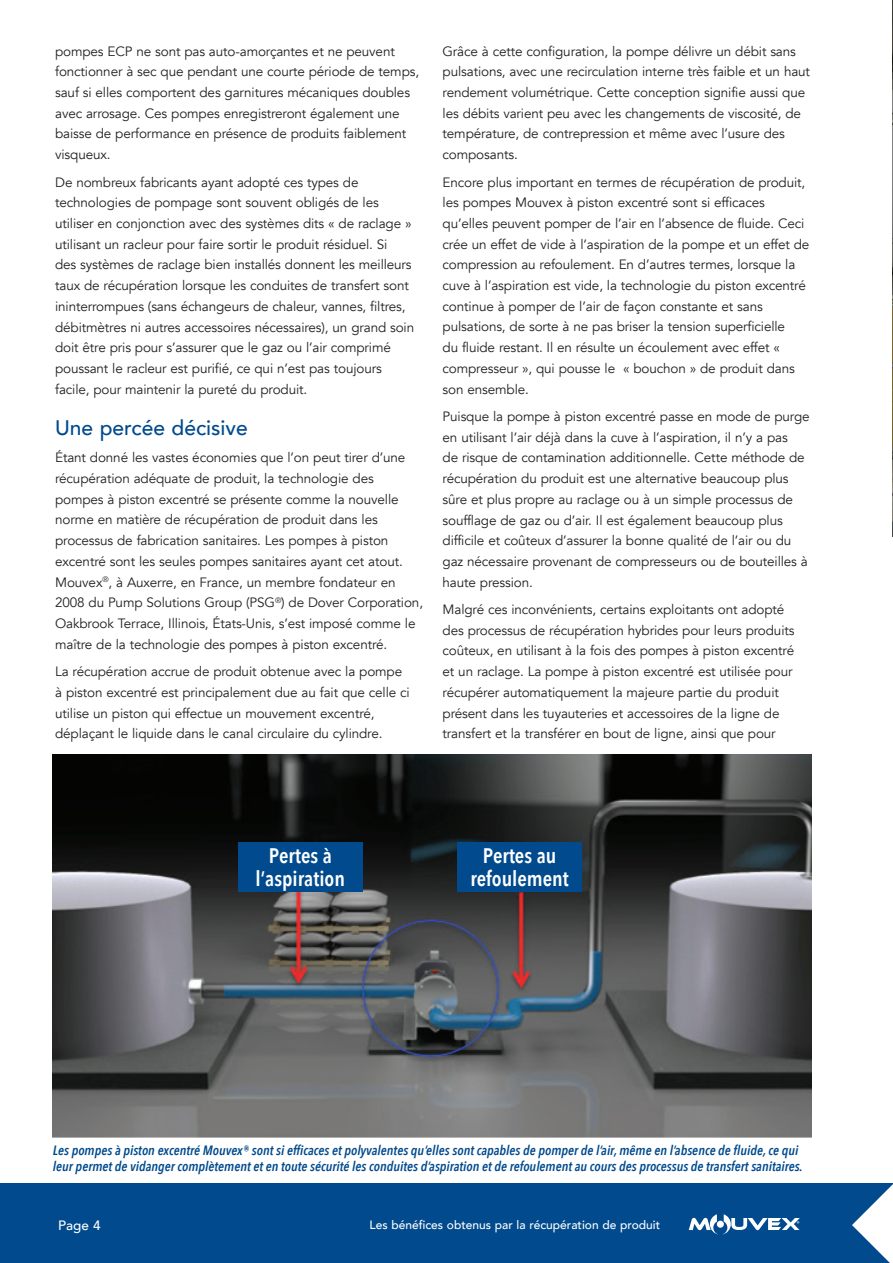
<style>
.page{position:relative;width:893px;height:1263px;background:#fff}
.page>*{position:absolute;margin:0;border:0;box-sizing:border-box;transform-origin:0 0}
.t1{font:600 21px/22.5px "Avenir Next Condensed";color:#fff;text-align:center}
.t2{font:500 21px "Avenir";color:#004a8d}
.t3{font:13.5px/20.7px "Avenir";letter-spacing:-.01em;color:#231f20}
.t4{font:italic 600 13.5px/16.2px "Avenir Next Condensed";color:#004a8d}
.t5{font:500 13.5px "Avenir";color:#fff}
.t6{font:500 12px "Avenir";color:#fff}
</style>
<div class="page">
<img style="left:892px;top:0;width:1px;height:536px">
<div style="left:0;top:1183px;width:893px;height:80px;background:#004a8d"></div>
<svg style="left:852px;top:1184px;width:41px;height:79px"></svg>
<svg style="left:689px;top:1214px;width:111px;height:20px"></svg>
<img style="left:52px;top:754px;width:760px;height:383px">
<div style="left:238px;top:842px;width:124px;height:49px;background:#004a8d"></div>
<div style="left:457px;top:842px;width:125px;height:49px;background:#004a8d"></div>
<p class="t3" style="left:55px;top:41px;width:366px">pompes ECP ne sont pas auto-amorçantes et ne peuvent fonctionner à sec que pendant une courte période de temps, sauf si elles comportent des garnitures mécaniques doubles avec arrosage. Ces pompes enregistreront également une baisse de performance en présence de produits faiblement visqueux.</p>
<p class="t3" style="left:55px;top:172px;width:361px">De nombreux fabricants ayant adopté ces types de technologies de pompage sont souvent obligés de les utiliser en conjonction avec des systèmes dits « de raclage » utilisant un racleur pour faire sortir le produit résiduel. Si<br>des systèmes de raclage bien installés donnent les meilleurs taux de récupération lorsque les conduites de transfert sont ininterrompues (sans échangeurs de chaleur, vannes, filtres, débitmètres ni autres accessoires nécessaires), un grand soin doit être pris pour s’assurer que le gaz ou l’air comprimé poussant le racleur est purifié, ce qui n’est pas toujours facile, pour maintenir la pureté du produit.</p>
<h1 class="t2" style="left:55px;top:409px;width:194px">Une percée décisive</h1>
<p class="t3" style="left:55px;top:448px;width:369px">Étant donné les vastes économies que l’on peut tirer d’une récupération adéquate de produit, la technologie des pompes à piston excentré se présente comme la nouvelle norme en matière de récupération de produit dans les processus de fabrication sanitaires. Les pompes à piston excentré sont les seules pompes sanitaires ayant cet atout.<br>Mouvex<sup>®</sup>, à Auxerre, en France, un membre fondateur en 2008 du Pump Solutions Group (PSG<sup>®</sup>) de Dover Corporation, Oakbrook Terrace, Illinois, États-Unis, s’est imposé comme le maître de la technologie des pompes à piston excentré.</p>
<p class="t3" style="left:55px;top:661px;width:356px">La récupération accrue de produit obtenue avec la pompe à piston excentré est principalement due au fait que celle ci utilise un piston qui effectue un mouvement excentré, déplaçant le liquide dans le canal circulaire du cylindre.</p>
<p class="t3" style="left:443px;top:41px;width:369px">Grâce à cette configuration, la pompe délivre un débit sans pulsations, avec une recirculation interne très faible et un haut rendement volumétrique. Cette conception signifie aussi que les débits varient peu avec les changements de viscosité, de température, de contrepression et même avec l’usure des composants.</p>
<p class="t3" style="left:443px;top:172px;width:368px">Encore plus important en termes de récupération de produit, les pompes Mouvex à piston excentré sont si efficaces qu’elles peuvent pomper de l’air en l’absence de fluide. Ceci crée un effet de vide à l’aspiration de la pompe et un effet de compression au refoulement. En d’autres termes, lorsque la cuve à l’aspiration est vide, la technologie du piston excentré continue à pomper de l’air de façon constante et sans pulsations, de sorte à ne pas briser la tension superficielle<br>du fluide restant. Il en résulte un écoulement avec effet « compresseur », qui pousse le « bouchon » de produit dans son ensemble.</p>
<p class="t3" style="left:443px;top:406px;width:369px">Puisque la pompe à piston excentré passe en mode de purge en utilisant l’air déjà dans la cuve à l’aspiration, il n’y a pas<br>de risque de contamination additionnelle. Cette méthode de récupération du produit est une alternative beaucoup plus sûre et plus propre au raclage ou à un simple processus de soufflage de gaz ou d’air. Il est également beaucoup plus difficile et coûteux d’assurer la bonne qualité de l’air ou du gaz nécessaire provenant de compresseurs ou de bouteilles à haute pression.</p>
<p class="t3" style="left:443px;top:599px;width:353px">Malgré ces inconvénients, certains exploitants ont adopté des processus de récupération hybrides pour leurs produits coûteux, en utilisant à la fois des pompes à piston excentré et un raclage. La pompe à piston excentré est utilisée pour récupérer automatiquement la majeure partie du produit présent dans les tuyauteries et accessoires de la ligne de transfert et la transférer en bout de ligne, ainsi que pour</p>
<h1 class="t1" style="left:256px;top:844px;width:91px">Pertes à l’aspiration</h1>
<h1 class="t1" style="left:470px;top:844px;width:100px">Pertes au refoulement</h1>
<p class="t4" style="left:53px;top:1142px;width:751px">Les pompes à piston excentré Mouvex® sont si efficaces et polyvalentes qu’elles sont capables de pomper de l’air, même en l’absence de fluide, ce qui leur permet de vidanger complètement et en toute sécurité les conduites d’aspiration et de refoulement au cours des processus de transfert sanitaires.</p>
<p class="t5" style="left:58px;top:1213px;width:44px">Page 4</p>
<p class="t6" style="left:370px;top:1214px;width:292px">Les bénéfices obtenus par la récupération de produit</p>
</div>
